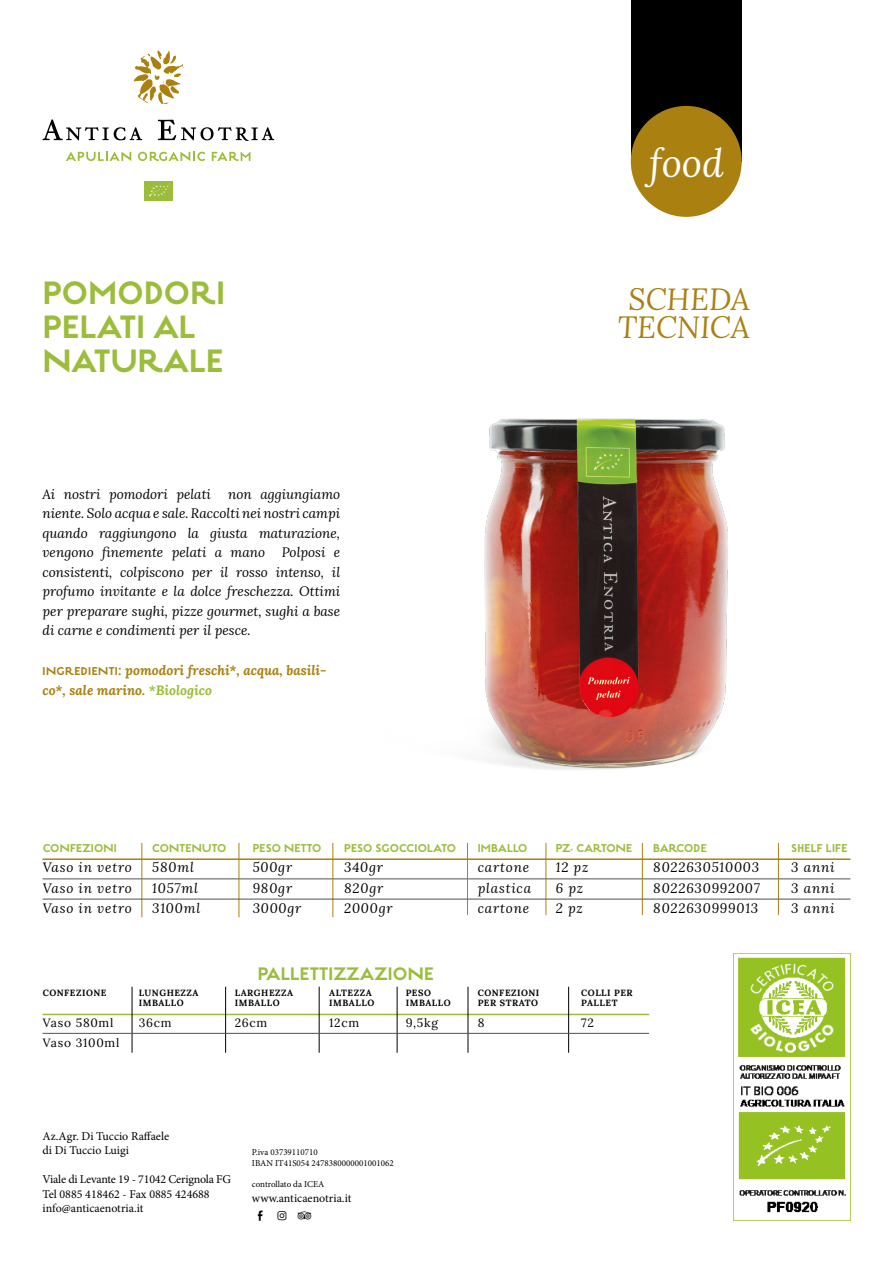
<style>
.page{position:relative;width:893px;height:1263px;background:#fff}
.page>*{position:absolute;margin:0;border:0;box-sizing:border-box;transform-origin:0 0}
.t1{font:italic 38.85px "Lora";color:#fff}
.t2{font:700 34.05px/33.9px "Estilo Pro";letter-spacing:.015em;color:#9cbd3b}
.t3{font:italic 30.45px/28.2px "Lora";color:#aa8111;text-align:center}
.t4{font:700 19.05px "Estilo Pro";letter-spacing:.015em;color:#9cbd3b}
.t5{font:16.5px "Social Media Circled";color:#000}
.t6{font:italic 13.5px/19.5px "Lora";letter-spacing:.06em;color:#000;text-align:justify}
.t7{font:italic 700 13.5px/19.5px "Lora";color:#aa8111}
.t8{font:italic 13.5px "Lora";color:#000}
.t9{font:12px/14.4px "Minion Pro";color:#000}
.t10{font:700 12px "Estilo Pro";letter-spacing:.02em;color:#9cbd3b}
.t11{font:12px "Lora";letter-spacing:.06em;color:#000}
.t12{font:700 12px "Estilo Pro";letter-spacing:-.01em;color:#9cbd3b}
.t13{font:700 12px "Estilo Pro";color:#9cbd3b}
.t14{font:700 9px "Lora";letter-spacing:.06em;color:#000}
.t15{font:9px/10.8px "Minion Pro";color:#000}
.s1{font-family:"Estilo Pro";font-style:normal;font-size:12px}
.s2{color:#9cbd3b}
</style>
<div class="page">
<img style="left:484px;top:418px;width:244px;height:352px">
<svg style="left:43px;top:119px;width:99px;height:21px"></svg>
<svg style="left:158px;top:120px;width:116px;height:21px"></svg>
<svg style="left:134px;top:51px;width:50px;height:53px"></svg>
<svg style="left:66px;top:152px;width:65px;height:9px"></svg>
<svg style="left:138px;top:152px;width:67px;height:9px"></svg>
<svg style="left:212px;top:152px;width:38px;height:9px"></svg>
<div style="left:144px;top:181px;width:29px;height:20px;background:#9cbd3b"></div>
<svg style="left:149px;top:185px;width:20px;height:12px"></svg>
<img style="left:734px;top:953px;width:116px;height:260px">
<div style="left:631px;top:0;width:111px;height:161px;background:#000"></div>
<div style="left:631px;top:106px;width:111px;height:111px;background:#aa8111;border-radius:50%"></div>
<hr style="left:43px;top:858px;width:807px;height:2px;background:#aa8111">
<hr style="left:43px;top:879px;width:807px;height:1px;background:#525251">
<hr style="left:142px;top:843px;width:1px;height:74px;background:#aa8111">
<hr style="left:239px;top:843px;width:1px;height:74px;background:#aa8111">
<hr style="left:333px;top:843px;width:1px;height:74px;background:#aa8111">
<hr style="left:467px;top:843px;width:1px;height:72px;background:#aa8111">
<hr style="left:546px;top:843px;width:1px;height:72px;background:#aa8111">
<hr style="left:642px;top:843px;width:1px;height:72px;background:#aa8111">
<hr style="left:778px;top:843px;width:1px;height:72px;background:#aa8111">
<hr style="left:43px;top:1014px;width:606px;height:1px;background:#9cbd3b">
<hr style="left:132px;top:987px;width:1px;height:66px;background:#000">
<hr style="left:225px;top:987px;width:1px;height:66px;background:#000">
<hr style="left:319px;top:987px;width:1px;height:66px;background:#000">
<hr style="left:397px;top:987px;width:1px;height:66px;background:#000">
<hr style="left:468px;top:987px;width:1px;height:66px;background:#000">
<hr style="left:568px;top:987px;width:1px;height:66px;background:#000">
<hr style="left:43px;top:899px;width:807px;height:1px;background:#525251">
<hr style="left:43px;top:1033px;width:606px;height:1px;background:#525251">
<h2 class="t2" style="left:43px;top:279px;width:184px">POMODORI<br>PELATI AL<br>NATURALE</h2>
<p class="t8" style="left:43px;top:485px;width:170px">Ai nostri pomodori pelati</p>
<p class="t6" style="left:43px;top:484px;width:299px;text-indent:186px">non aggiungiamo niente. Solo acqua e sale. Raccolti nei nostri campi quando raggiungono la giusta maturazione, vengono finemente pelati a mano Polposi e consistenti, colpiscono per il rosso intenso, il profumo invitante e la dolce freschezza. Ottimi per preparare sughi, pizze gourmet, sughi a base di carne e condimenti per il pesce.</p>
<p class="t7" style="left:43px;top:660px;width:285px"><span class="s1">INGREDIENTI</span>: pomodori freschi*, acqua, basili&shy;co*, sale marino. <span class="s2">*Biologico</span></p>
<h1 class="t1" style="left:649px;top:137px;width:76px">food</h1>
<h3 class="t3" style="left:618px;top:284px;width:134px">SCHEDA<br>TECNICA</h3>
<p class="t10" style="left:43px;top:840px;width:76px">CONFEZIONI</p>
<p class="t10" style="left:152px;top:840px;width:76px">CONTENUTO</p>
<p class="t10" style="left:253px;top:840px;width:70px">PESO NETTO</p>
<p class="t13" style="left:344px;top:840px;width:113px">PESO SGOCCIOLATO</p>
<p class="t10" style="left:478px;top:840px;width:51px">IMBALLO</p>
<p class="t12" style="left:556px;top:840px;width:78px">PZ. CARTONE</p>
<p class="t12" style="left:653px;top:840px;width:55px">BARCODE</p>
<p class="t10" style="left:791px;top:840px;width:58px">SHELF LIFE</p>
<p class="t6" style="left:43px;top:857px;width:91px">Vaso in vetro</p>
<p class="t6" style="left:152px;top:857px;width:43px">580ml</p>
<p class="t6" style="left:253px;top:857px;width:41px">500gr</p>
<p class="t6" style="left:344px;top:857px;width:40px">340gr</p>
<p class="t6" style="left:478px;top:857px;width:53px">cartone</p>
<p class="t6" style="left:556px;top:857px;width:34px">12 pz</p>
<p class="t6" style="left:653px;top:857px;width:107px">8022630510003</p>
<p class="t6" style="left:791px;top:857px;width:45px">3 anni</p>
<p class="t6" style="left:43px;top:878px;width:91px">Vaso in vetro</p>
<p class="t6" style="left:152px;top:878px;width:47px">1057ml</p>
<p class="t6" style="left:253px;top:878px;width:41px">980gr</p>
<p class="t6" style="left:344px;top:878px;width:41px">820gr</p>
<p class="t6" style="left:478px;top:878px;width:55px">plastica</p>
<p class="t6" style="left:556px;top:878px;width:29px">6 pz</p>
<p class="t6" style="left:653px;top:878px;width:108px">8022630992007</p>
<p class="t6" style="left:791px;top:878px;width:45px">3 anni</p>
<p class="t6" style="left:43px;top:898px;width:91px">Vaso in vetro</p>
<p class="t6" style="left:152px;top:898px;width:49px">3100ml</p>
<p class="t6" style="left:253px;top:898px;width:50px">3000gr</p>
<p class="t6" style="left:344px;top:898px;width:50px">2000gr</p>
<p class="t6" style="left:478px;top:898px;width:53px">cartone</p>
<p class="t6" style="left:556px;top:898px;width:29px">2 pz</p>
<p class="t6" style="left:653px;top:898px;width:107px">8022630999013</p>
<p class="t6" style="left:791px;top:898px;width:45px">3 anni</p>
<h3 class="t4" style="left:258px;top:961px;width:177px">PALLETTIZZAZIONE</h3>
<p class="t14" style="left:43px;top:987px;width:65px">CONFEZIONE</p>
<p class="t14" style="left:139px;top:987px;width:61px">LUNGHEZZA</p>
<p class="t14" style="left:235px;top:987px;width:60px">LARGHEZZA</p>
<p class="t14" style="left:329px;top:987px;width:44px">ALTEZZA</p>
<p class="t14" style="left:406px;top:987px;width:27px">PESO</p>
<p class="t14" style="left:478px;top:987px;width:63px">CONFEZIONI</p>
<p class="t14" style="left:581px;top:987px;width:53px">COLLI PER</p>
<p class="t14" style="left:139px;top:997px;width:47px">IMBALLO</p>
<p class="t14" style="left:235px;top:997px;width:47px">IMBALLO</p>
<p class="t14" style="left:329px;top:997px;width:47px">IMBALLO</p>
<p class="t14" style="left:406px;top:997px;width:47px">IMBALLO</p>
<p class="t14" style="left:478px;top:997px;width:62px">PER STRATO</p>
<p class="t14" style="left:581px;top:997px;width:38px">PALLET</p>
<p class="t11" style="left:43px;top:1013px;width:72px">Vaso 580ml</p>
<p class="t11" style="left:139px;top:1013px;width:34px">36cm</p>
<p class="t11" style="left:235px;top:1013px;width:34px">26cm</p>
<p class="t11" style="left:329px;top:1013px;width:32px">12cm</p>
<p class="t11" style="left:406px;top:1013px;width:34px">9,5kg</p>
<p class="t11" style="left:478px;top:1013px;width:8px">8</p>
<p class="t11" style="left:581px;top:1013px;width:14px">72</p>
<p class="t11" style="left:43px;top:1034px;width:78px">Vaso 3100ml</p>
<p class="t9" style="left:43px;top:1129px;width:128px">Az.Agr. Di Tuccio Raffaele di Di Tuccio Luigi</p>
<p class="t9" style="left:43px;top:1172px;width:190px">Viale di Levante 19 - 71042 Cerignola FG<br>Tel 0885 418462 - Fax 0885 424688 info@anticaenotria.it</p>
<p class="t15" style="left:252px;top:1146px;width:143px">P.iva 03739110710<br>IBAN IT41S054 2478380000001001062</p>
<p class="t15" style="left:252px;top:1179px;width:74px">controllato da ICEA</p>
<p class="t9" style="left:252px;top:1190px;width:101px">www.anticaenotria.it</p>
<p class="t5" style="left:252px;top:1208px;width:62px">Î Ú ▼❖▲□</p>
</div>
